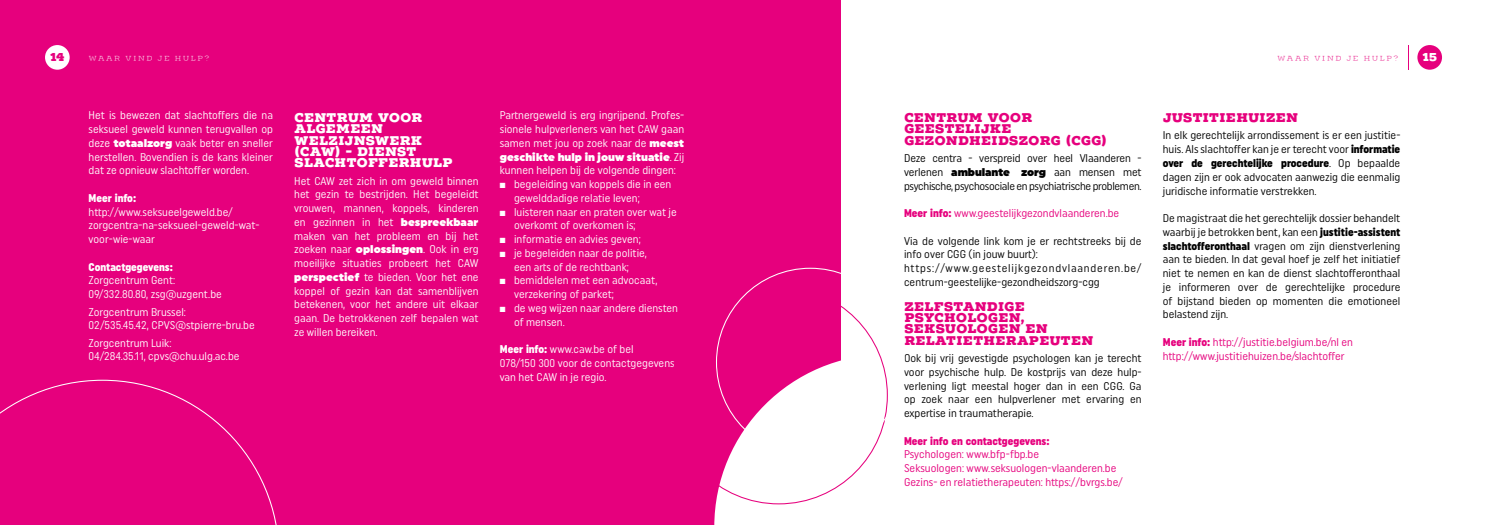
<style>
.page{position:relative;width:1489px;height:525px;background:#fff}
.page>*{position:absolute;margin:0;border:0;box-sizing:border-box;transform-origin:0 0}
.t1{font:13.75px/11.2px "Typnic Headline Slab";letter-spacing:-.02em;color:#e6007d}
.t2{font:13.75px/11.2px "Typnic Headline Slab";letter-spacing:-.02em;color:#fff}
.t3{font:12.5px "Typnic Headline Slab";color:#fff}
.t4{font:12.5px "Typnic Headline Slab";color:#e6007d}
.t5{font:condensed 11.25px/13.8px "Uniform";color:#fff}
.t6{font:condensed 11.25px/13.8px "Uniform";color:#000;text-align:justify}
.t7{font:condensed 11.25px/13.8px "Uniform";color:#e6007d}
.t8{font:900 11.25px "Uniform Condensed";color:#000}
.t9{font:11.25px "Uniform Ultra";color:#fff}
.t10{font:900 11.25px "Uniform Condensed";color:#e6007d}
.t11{font:900 11.25px "Uniform Condensed";color:#fff}
.t12{font:8.75px "Typnic Headline Slab Fill";letter-spacing:.05em;color:#e6007d}
.t13{font:8.75px "Typnic Headline Slab Fill";letter-spacing:.05em;color:#fff}
.s1{font-family:"Uniform Ultra";font-stretch:normal}
.s2{font-family:"Uniform";font-stretch:condensed}
.s3{font-family:"Uniform Condensed";font-weight:900;font-stretch:normal}
.s4{font-family:"Uniform";font-weight:400;font-stretch:condensed}
</style>
<div class="page">
<div style="left:1417px;top:45px;width:24px;height:25px;background:#e6007d;border-radius:50%"></div>
<div style="left:0;top:0;width:840px;height:524px;background:#e6007d"></div>
<div style="left:45px;top:45px;width:25px;height:25px;background:#fff;border-radius:50%"></div>
<svg style="left:714px;top:354px;width:174px;height:170px"></svg>
<svg style="left:0;top:379px;width:277px;height:145px"></svg>
<p class="t4" style="left:50px;top:50px;width:17px">14</p>
<p class="t13" style="left:88px;top:53px;width:123px">Waar vind je hulp?</p>
<p class="t5" style="left:89px;top:108px;width:186px;text-align:justify">Het is bewezen dat slachtoffers die na seksueel geweld kunnen terugvallen op deze <span class="s1">totaalzorg</span> vaak beter en sneller herstellen. Bovendien is de kans kleiner dat ze opnieuw slachtoffer worden.</p>
<p class="t11" style="left:89px;top:191px;width:49px">Meer info:</p>
<p class="t5" style="left:89px;top:204px;width:171px">http://www.seksueelgeweld.be/ zorgcentra-na-seksueel-geweld-wat&shy;voor-wie-waar</p>
<p class="t11" style="left:89px;top:260px;width:86px">Contactgegevens:</p>
<p class="t5" style="left:89px;top:273px;width:135px">Zorgcentrum Gent:<br>09/332.80.80, zsg@uzgent.be</p>
<p class="t5" style="left:89px;top:304px;width:168px">Zorgcentrum Brussel:<br>02/535.45.42, CPVS@stpierre-bru.be</p>
<p class="t5" style="left:89px;top:335px;width:152px">Zorgcentrum Luik:<br>04/284.35.11, cpvs@chu.ulg.ac.be</p>
<p class="t2" style="left:294px;top:112px;width:160px">CENTRUM VOOR<br>ALGEMEEN<br>WELZIJNSWERK (CAW) - DIENST<br>SLACHTOFFERHULP</p>
<p class="t5" style="left:294px;top:173px;width:186px;text-align:justify">Het CAW zet zich in om geweld binnen het gezin te bestrijden. Het begeleidt vrouwen, mannen, koppels, kinderen en gezinnen in het <span class="s1">bespreekbaar </span>maken van het probleem en bij het zoeken naar <span class="s1">oplossingen</span>. Ook in erg moeilijke situaties probeert het CAW <span class="s1">perspectief</span> te bieden. Voor het ene koppel of gezin kan dat samenblijven betekenen, voor het andere uit elkaar gaan. De betrokkenen zelf bepalen wat ze willen bereiken.</p>
<p class="t5" style="left:500px;top:108px;width:186px;text-align:justify">Partnergeweld is erg ingrijpend. Profes&shy;sionele hulpverleners van het CAW gaan samen met jou op zoek naar de <span class="s1">meest</span></p>
<p class="t9" style="left:500px;top:150px;width:186px">geschikte hulp in jouw situatie<span class="s2">. Zij</span></p>
<p class="t5" style="left:500px;top:163px;width:178px">kunnen helpen bij de volgende dingen:</p>
<p class="t5" style="left:514px;top:177px;width:159px;text-indent:-14px">■ begeleiding van koppels die in een gewelddadige relatie leven;</p>
<p class="t5" style="left:514px;top:204px;width:164px;text-indent:-14px">■ luisteren naar en praten over wat je overkomt of overkomen is;</p>
<p class="t5" style="left:500px;top:232px;width:142px">■ informatie en advies geven;</p>
<p class="t5" style="left:500px;top:246px;width:148px;text-align:center">■ je begeleiden naar de politie, een arts of de rechtbank;</p>
<p class="t5" style="left:514px;top:273px;width:145px;text-indent:-14px">■ bemiddelen met een advocaat, verzekering of parket;</p>
<p class="t5" style="left:514px;top:301px;width:165px;text-indent:-14px">■ de weg wijzen naar andere diensten of mensen.</p>
<p class="t5" style="left:500px;top:342px;width:176px"><span class="s3">Meer info:</span> www.caw.be of bel<br>078/150 300 voor de contactgegevens van het CAW in je regio.</p>
<p class="t1" style="left:904px;top:112px;width:205px">CENTRUM VOOR<br>GEESTELIJKE<br>GEZONDHEIDSZORG (CGG)</p>
<p class="t6" style="left:904px;top:151px;width:239px">Deze centra - verspreid over heel Vlaanderen - verlenen <span class="s1">ambulante zorg</span> aan mensen met psychische, psychosociale en psychiatrische problemen.</p>
<p class="t7" style="left:904px;top:206px;width:217px"><span class="s3">Meer info:</span> www.geestelijkgezondvlaanderen.be</p>
<p class="t6" style="left:904px;top:233px;width:239px;text-align:left">Via de volgende link kom je er rechtstreeks bij de info over CGG (in jouw buurt): https://www.geestelijkgezondvlaanderen.be/ centrum-geestelijke-gezondheidszorg-cgg</p>
<p class="t1" style="left:904px;top:301px;width:191px">ZELFSTANDIGE<br>PSYCHOLOGEN,<br>SEKSUOLOGEN EN<br>RELATIETHERAPEUTEN</p>
<p class="t6" style="left:904px;top:351px;width:239px">Ook bij vrij gevestigde psychologen kan je terecht voor psychische hulp. De kostprijs van deze hulp&shy;verlening ligt meestal hoger dan in een CGG. Ga op zoek naar een hulpverlener met ervaring en expertise in traumatherapie.</p>
<p class="t10" style="left:904px;top:433px;width:147px">Meer info en contactgegevens:</p>
<p class="t7" style="left:904px;top:447px;width:220px">Psychologen: www.bfp-fbp.be<br>Seksuologen: www.seksuologen-vlaanderen.be<br>Gezins- en relatietherapeuten: https://bvrgs.be/</p>
<p class="t12" style="left:1276px;top:53px;width:123px">Waar vind je hulp?</p>
<p class="t3" style="left:1422px;top:50px;width:16px">15</p>
<p class="t1" style="left:1162px;top:112px;width:137px">JUSTITIEHUIZEN</p>
<p class="t6" style="left:1162px;top:128px;width:239px">In elk gerechtelijk arrondissement is er een justitie&shy;huis. Als slachtoffer kan je er terecht voor <span class="s3">informatie</span></p>
<p class="t8" style="left:1162px;top:156px;width:239px">over de gerechtelijke procedure<span class="s4">. Op bepaalde</span></p>
<p class="t6" style="left:1162px;top:170px;width:239px">dagen zijn er ook advocaten aanwezig die eenmalig juridische informatie verstrekken.</p>
<p class="t6" style="left:1162px;top:211px;width:239px">De magistraat die het gerechtelijk dossier behandelt waarbij je betrokken bent, kan een <span class="s3">justitie-assistent slachtofferonthaal</span> vragen om zijn dienstverlening aan te bieden. In dat geval hoef je zelf het initiatief niet te nemen en kan de dienst slachtofferonthaal je informeren over de gerechtelijke procedure of bijstand bieden op momenten die emotioneel belastend zijn.</p>
<p class="t7" style="left:1162px;top:334px;width:192px"><span class="s3">Meer info:</span> http://justitie.belgium.be/nl en http://www.justitiehuizen.be/slachtoffer</p>
</div>
